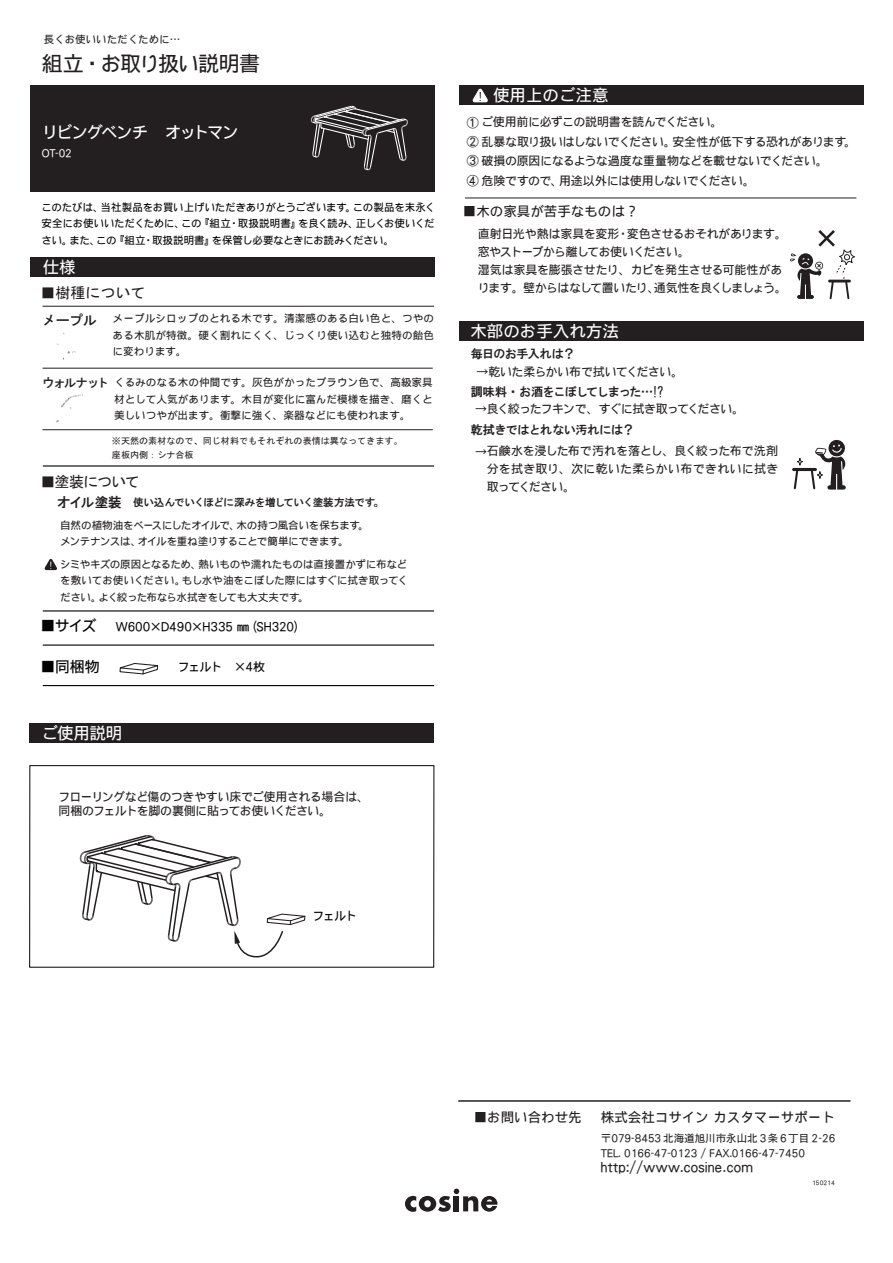
<style>
.page{position:relative;width:893px;height:1263px;background:#fff}
.page>*{position:absolute;margin:0;border:0;box-sizing:border-box;transform-origin:0 0}
.t1{font:21px "DF Gothic P W5 WINP RKSJ H";letter-spacing:-.05em;color:#231f20}
.t2{font:16.5px "DF Gothic P W5 WINP RKSJ H";color:#fff}
.t3{font:16.5px "DF Gothic P W5 WINP RKSJ H";letter-spacing:-.1em;color:#fff}
.t4{font:15px "MS Gothic";letter-spacing:-.01em;color:#231f20}
.t5{font:15px "DF Gothic P W5 WINP RKSJ H";letter-spacing:-.06em;color:#030303}
.t6{font:13.5px "DF Gothic P W5 WINP RKSJ H";color:#231f20}
.t7{font:13.5px "DF Gothic P W5 WINP RKSJ H";letter-spacing:.025em;color:#231f20}
.t8{font:13.5px "HG Gothic E";color:#231f20}
.t9{font:12px/18px "DF Gothic P W5 WINP RKSJ H";letter-spacing:-.04em;color:#231f20}
.t10{font:12px "DF Gothic P W5 WINP RKSJ H";letter-spacing:-.005em;color:#030303}
.t11{font:12px "DF Gothic P W5 WINP RKSJ H";letter-spacing:-.07em;color:#231f20}
.t12{font:12px "HG Gothic E";letter-spacing:-.04em;color:#231f20}
.t13{font:12px "HG Gothic E";letter-spacing:-.07em;color:#231f20}
.t14{font:10.5px/16.5px "DF Gothic P W5 WINP RKSJ H";color:#231f20;text-align:justify}
.t15{font:10.5px/16.5px "DF Gothic P W5 WINP RKSJ H";letter-spacing:-.03em;color:#030303;text-align:justify}
.t16{font:10.5px/16.5px "DF Gothic P W5 WINP RKSJ H";letter-spacing:-.04em;color:#231f20}
.t17{font:10.5px "HG Gothic E";letter-spacing:-.03em;color:#231f20}
.t18{font:10.5px "DF Gothic P W5 WINP RKSJ H";color:#fff}
.t19{font:9px "MS Gothic";color:#231f20}
.t20{font:6px "DF Gothic P W5 WINP RKSJ H";color:#231f20}
.s1{font-family:"HG Gothic E";font-size:12px}
</style>
<div class="page">
<div style="left:30px;top:85px;width:404px;height:107px;background:#231f20"></div>
<svg style="left:45px;top:559px;width:12px;height:11px"></svg>
<div style="left:30px;top:257px;width:404px;height:20px;background:#231f20"></div>
<svg style="left:405px;top:1188px;width:92px;height:24px"></svg>
<hr style="left:43px;top:610px;width:391px;height:1px;background:#030303">
<hr style="left:43px;top:465px;width:391px;height:2px;background:#030303">
<hr style="left:43px;top:644px;width:391px;height:2px;background:#030303">
<hr style="left:43px;top:685px;width:391px;height:1px;background:#030303">
<hr style="left:43px;top:306px;width:391px;height:1px;background:#231f20">
<div style="left:30px;top:723px;width:404px;height:20px;background:#231f20"></div>
<div style="left:29px;top:765px;width:405px;height:203px;border:1px solid #231f20"></div>
<svg style="left:119px;top:663px;width:40px;height:12px"></svg>
<svg style="left:790px;top:230px;width:65px;height:69px"></svg>
<div style="left:459px;top:85px;width:404px;height:20px;background:#231f20"></div>
<svg style="left:473px;top:89px;width:15px;height:13px"></svg>
<div style="left:459px;top:321px;width:404px;height:20px;background:#231f20"></div>
<hr style="left:465px;top:198px;width:391px;height:1px;background:#231f20">
<hr style="left:458px;top:1100px;width:392px;height:2px;background:#231f20">
<hr style="left:792px;top:468px;width:25px;height:3px;background:#231f20;border-radius:2px">
<svg style="left:794px;top:471px;width:4px;height:18px"></svg>
<div style="left:797px;top:458px;width:6px;height:7px;border:1px solid #231f20;border-radius:50%"></div>
<svg style="left:811px;top:439px;width:35px;height:51px"></svg>
<img style="left:48px;top:333px;width:43px;height:35px">
<hr style="left:43px;top:368px;width:390px;height:1px;background:#231f20">
<hr style="left:43px;top:429px;width:390px;height:1px;background:#231f20">
<img style="left:51px;top:394px;width:37px;height:36px">
<svg style="left:80px;top:834px;width:226px;height:124px"></svg>
<svg style="left:311px;top:105px;width:97px;height:66px"></svg>
<p class="t14" style="left:44px;top:31px;width:138px">長くお使いいただくために…</p>
<h1 class="t1" style="left:42px;top:53px;width:220px">組立・お取り扱い説明書</h1>
<h2 class="t3" style="left:42px;top:124px;width:199px">リビングベンチ　オットマン</h2>
<p class="t18" style="left:42px;top:148px;width:32px">OT-02</p>
<p class="t15" style="left:42px;top:199px;width:395px">このたびは、当社製品をお買い上げいただきありがとうございます。この製品を末永く安全にお使いいただくために、この『組立・取扱説明書』を良く読み、正しくお使いください。また、この『組立・取扱説明書』を保管し必要なときにお読みください。</p>
<h2 class="t2" style="left:43px;top:258px;width:34px">仕様</h2>
<p class="t4" style="left:40px;top:285px;width:106px">■樹種について</p>
<p class="t8" style="left:43px;top:313px;width:55px">メープル</p>
<p class="t14" style="left:113px;top:310px;width:323px">メープルシロップのとれる木です。清潔感のある白い色と、つやのある木肌が特徴。硬く割れにくく、じっくり使い込むと独特の飴色に変わります。</p>
<p class="t14" style="left:114px;top:374px;width:320px;text-indent:-72px"><span class="s1">ウォルナット</span>くるみのなる木の仲間です。灰色がかったブラウン色で、高級家具材として人気があります。木目が変化に富んだ模様を描き、磨くと美しいつやが出ます。衝撃に強く、楽器などにも使われます。</p>
<p class="t19" style="left:112px;top:437px;width:292px">※天然の素材なので、同じ材料でもそれぞれの表情は異なってきます。</p>
<p class="t19" style="left:112px;top:450px;width:83px">座板内側：シナ合板</p>
<p class="t4" style="left:40px;top:474px;width:101px">■塗装について</p>
<p class="t17" style="left:133px;top:496px;width:253px">使い込んでいくほどに深みを増していく塗装方法です。</p>
<p class="t8" style="left:57px;top:495px;width:66px">オイル塗装</p>
<p class="t16" style="left:60px;top:516px;width:310px">自然の植物油をベースにしたオイルで、木の持つ風合いを保ちます。メンテナンスは、オイルを重ね塗りすることで簡単にできます。</p>
<p class="t14" style="left:60px;top:556px;width:349px">シミやキズの原因となるため、熱いものや濡れたものは直接置かずに布などを敷いてお使いください。もし水や油をこぼした際にはすぐに拭き取ってください。よく絞った布なら水拭きをしても大丈夫です。</p>
<p class="t5" style="left:41px;top:618px;width:57px">■サイズ</p>
<p class="t5" style="left:41px;top:659px;width:61px">■同梱物</p>
<p class="t10" style="left:116px;top:621px;width:183px">W600×D490×H335 ㎜ (SH320)</p>
<p class="t10" style="left:178px;top:661px;width:89px">フェルト　×4枚</p>
<h2 class="t2" style="left:42px;top:725px;width:82px">ご使用説明</h2>
<p class="t9" style="left:58px;top:789px;width:312px;line-height:14.4px">フローリングなど傷のつきやすい床でご使用される場合は、同梱のフェルトを脚の裏側に貼ってお使いください。</p>
<h2 class="t2" style="left:493px;top:87px;width:117px">使用上のご注意</h2>
<p class="t9" style="left:467px;top:112px;width:391px;line-height:19.5px">① ご使用前に必ずこの説明書を読んでください。<br>② 乱暴な取り扱いはしないでください。安全性が低下する恐れがあります。③ 破損の原因になるような過度な重量物などを載せないでください。<br>④ 危険ですので、用途以外には使用しないでください。</p>
<p class="t6" style="left:463px;top:205px;width:177px">■木の家具が苦手なものは？</p>
<p class="t9" style="left:478px;top:224px;width:311px">直射日光や熱は家具を変形・変色させるおそれがあります。窓やストーブから離してお使いください。<br>湿気は家具を膨張させたり、カビを発生させる可能性があります。壁からはなして置いたり、通気性を良くしましょう。</p>
<h2 class="t2" style="left:470px;top:322px;width:150px">木部のお手入れ方法</h2>
<p class="t12" style="left:471px;top:348px;width:106px">毎日のお手入れは？</p>
<p class="t9" style="left:476px;top:363px;width:208px">→乾いた柔らかい布で拭いてください。</p>
<p class="t13" style="left:471px;top:386px;width:194px">調味料・お酒をこぼしてしまった…!?</p>
<p class="t11" style="left:475px;top:403px;width:271px">→良く絞ったフキンで、すぐに拭き取ってください。</p>
<p class="t12" style="left:471px;top:424px;width:165px">乾拭きではとれない汚れには？</p>
<p class="t9" style="left:487px;top:442px;width:293px;text-align:justify;text-indent:-12px">→石鹸水を浸した布で汚れを落とし、良く絞った布で洗剤分を拭き取り、次に乾いた柔らかい布できれいに拭き取ってください。</p>
<p class="t10" style="left:312px;top:910px;width:46px">フェルト</p>
<p class="t6" style="left:474px;top:1111px;width:109px">■お問い合わせ先</p>
<p class="t6" style="left:601px;top:1111px;width:235px">株式会社コサイン カスタマーサポート</p>
<p class="t14" style="left:601px;top:1130px;width:236px;line-height:15.3px">〒079-8453 北海道旭川市永山北 3条 6丁目 2-26<br>TEL. 0166-47-0123 / FAX.0166-47-7450</p>
<p class="t7" style="left:601px;top:1161px;width:153px">http://www.cosine.com</p>
<p class="t20" style="left:812px;top:1180px;width:24px">150214</p>
</div>
